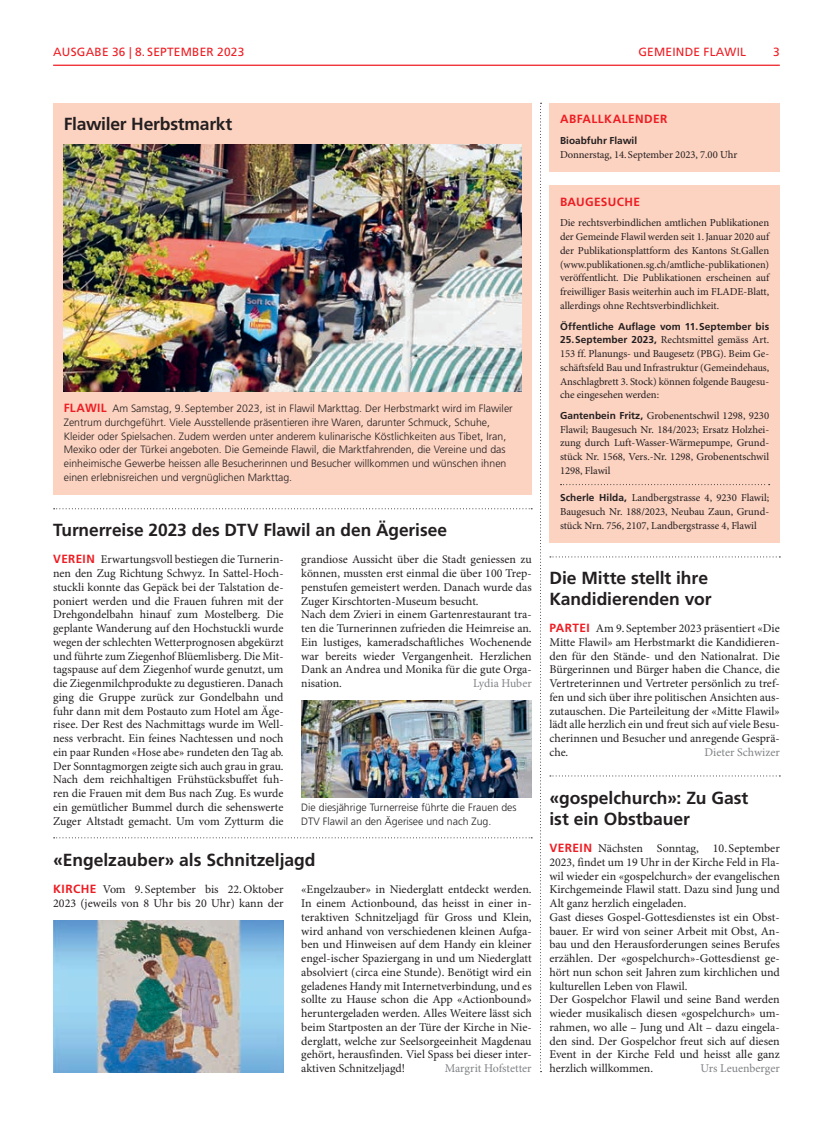
<style>
.page{position:relative;width:833px;height:1134px;background:#fff}
.page>*{position:absolute;margin:0;border:0;box-sizing:border-box;transform-origin:0 0}
.t1{font:700 17.5px/21.2px "Frutiger LT Std";letter-spacing:-.005em;color:#231f20}
.t2{font:11.88px/13.8px "Minion Pro";color:#231f20;text-align:justify}
.t3{font:11.88px "Minion Pro";color:#808285}
.t4{font:11.88px "Frutiger LT Std";letter-spacing:.02em;color:#ee1d23}
.t5{font:700 11.88px "Frutiger LT Std";letter-spacing:.03em;color:#ee1d23}
.t6{font:10.62px/13.8px "Minion Pro";letter-spacing:-.005em;color:#231f20;text-align:justify}
.t7{font:300 10.62px/13.8px "Frutiger LT Std";color:#231f20}
.t8{font:700 10px "Frutiger LT Std";letter-spacing:.005em;color:#231f20}
.s1{font-weight:700;font-size:11.88px;color:#ee1d23}
.s2{font-family:"Frutiger LT Std";font-weight:700;color:#ee1d23}
.s3{font-family:"Frutiger LT Std";font-weight:700;font-size:10px}
</style>
<div class="page">
<hr style="left:53px;top:65px;width:727px;height:1px;background:#ee1d23">
<svg style="left:540px;top:103px;width:1px;height:969px"></svg>
<svg style="left:54px;top:508px;width:478px;height:1px"></svg>
<svg style="left:54px;top:837px;width:478px;height:1px"></svg>
<svg style="left:550px;top:556px;width:230px;height:1px"></svg>
<svg style="left:550px;top:775px;width:230px;height:1px"></svg>
<div style="left:53px;top:103px;width:478px;height:391px;background:#fcd2c0"></div>
<div style="left:549px;top:185px;width:231px;height:358px;background:#fcd2c0"></div>
<svg style="left:560px;top:484px;width:209px;height:1px"></svg>
<div style="left:549px;top:103px;width:231px;height:68px;background:#fcd2c0"></div>
<img style="left:301px;top:701px;width:230px;height:96px">
<img style="left:64px;top:144px;width:457px;height:247px">
<img style="left:53px;top:921px;width:230px;height:151px">
<p class="t4" style="left:53px;top:45px;width:18px">AUSGABE</p>
<p class="t4" style="left:112px;top:45px;width:64px">36 | 8. SEPTEMBER</p>
<p class="t4" style="left:217px;top:45px;width:29px">2023</p>
<p class="t4" style="left:638px;top:45px;width:109px">GEMEINDE FLAWIL</p>
<p class="t4" style="left:773px;top:45px;width:8px">3</p>
<h1 class="t1" style="left:64px;top:113px;width:170px">Flawiler Herbstmarkt</h1>
<p class="t7" style="left:64px;top:402px;width:450px"><span class="s1">FLAWIL</span> Am Samstag, 9.September 2023, ist in Flawil Markttag. Der Herbstmarkt wird im Flawiler Zentrum durchgeführt. Viele Ausstellende präsentieren ihre Waren, darunter Schmuck, Schuhe, Kleider oder Spielsachen. Zudem werden unter anderem kulinarische Köstlichkeiten aus Tibet, Iran, Mexiko oder der Türkei angeboten. Die Gemeinde Flawil, die Marktfahrenden, die Vereine und das einheimische Gewerbe heissen alle Besucherinnen und Besucher willkommen und wünschen ihnen einen erlebnisreichen und vergnüglichen Markttag.</p>
<h1 class="t1" style="left:53px;top:519px;width:395px">Turnerreise 2023 des DTV Flawil an den Ägerisee</h1>
<p class="t2" style="left:53px;top:553px;width:232px"><span class="s2">VEREIN</span> Erwartungsvoll bestiegen die Turnerin&shy;nen den Zug Richtung Schwyz. In Sattel-Hoch&shy;stuckli konnte das Gepäck bei der Talstation de&shy;poniert werden und die Frauen fuhren mit der Drehgondelbahn hinauf zum Mostelberg. Die geplante Wanderung auf den Hochstuckli wurde wegen der schlechten Wetterprognosen abgekürzt und führte zum Ziegenhof Blüemlisberg. Die Mit&shy;tagspause auf dem Ziegenhof wurde genutzt, um die Ziegenmilchprodukte zu degustieren. Danach ging die Gruppe zurück zur Gondelbahn und fuhr dann mit dem Postauto zum Hotel am Äge&shy;risee. Der Rest des Nachmittags wurde im Well&shy;ness verbracht. Ein feines Nachtessen und noch ein paar Runden «Hose abe» rundeten den Tag ab.<br>Der Sonntagmorgen zeigte sich auch grau in grau.<br>Nach dem reichhaltigen Frühstücksbuffet fuh&shy;ren die Frauen mit dem Bus nach Zug. Es wurde ein gemütlicher Bummel durch die sehenswerte Zuger Altstadt gemacht. Um vom Zytturm die</p>
<p class="t2" style="left:301px;top:553px;width:232px;text-align:left">grandiose Aussicht über die Stadt geniessen zu können, mussten erst einmal die über 100 Trep&shy;penstufen gemeistert werden. Danach wurde das Zuger Kirschtorten-Museum besucht.<br>Nach dem Zvieri in einem Gartenrestaurant tra&shy;ten die Turnerinnen zufrieden die Heimreise an.<br>Ein lustiges, kameradschaftliches Wochenende war bereits wieder Vergangenheit. Herzlichen Dank an Andrea und Monika für die gute Orga&shy;nisation.</p>
<p class="t3" style="left:473px;top:676px;width:60px">Lydia Huber</p>
<p class="t7" style="left:301px;top:800px;width:217px">Die diesjährige Turnerreise führte die Frauen des<br>DTV Flawil an den Ägerisee und nach Zug.</p>
<h1 class="t1" style="left:53px;top:849px;width:264px">«Engelzauber» als Schnitzeljagd</h1>
<p class="t2" style="left:53px;top:883px;width:232px"><span class="s2">KIRCHE</span> Vom 9. September bis 22.Oktober<br>2023 (jeweils von 8 Uhr bis 20 Uhr) kann der</p>
<p class="t2" style="left:301px;top:883px;width:232px">«Engelzauber» in Niederglatt entdeckt werden.<br>In einem Actionbound, das heisst in einer in&shy;teraktiven Schnitzeljagd für Gross und Klein, wird anhand von verschiedenen kleinen Aufga&shy;ben und Hinweisen auf dem Handy ein kleiner engel-ischer Spaziergang in und um Niederglatt absolviert (circa eine Stunde). Benötigt wird ein geladenes Handy mit Internetverbindung, und es sollte zu Hause schon die App «Actionbound» heruntergeladen werden. Alles Weitere lässt sich beim Startposten an der Türe der Kirche in Nie&shy;derglatt, welche zur Seelsorgeeinheit Magdenau gehört, herausfinden. Viel Spass bei dieser inter&shy;aktiven Schnitzeljagd!</p>
<p class="t3" style="left:445px;top:1061px;width:88px">Margrit Hofstetter</p>
<p class="t5" style="left:560px;top:112px;width:109px">ABFALLKALENDER</p>
<p class="t8" style="left:560px;top:135px;width:79px">Bioabfuhr Flawil</p>
<p class="t6" style="left:560px;top:148px;width:179px">Donnerstag, 14.September 2023, 7.00 Uhr</p>
<p class="t5" style="left:560px;top:195px;width:81px">BAUGESUCHE</p>
<p class="t6" style="left:560px;top:217px;width:211px">Die rechtsverbindlichen amtlichen Publikationen der Gemeinde Flawil werden seit 1.Januar 2020 auf der Publikationsplattform des Kantons St.Gallen (www.publikationen.sg.ch/amtliche-publikationen) veröffentlicht. Die Publikationen erscheinen auf freiwilliger Basis weiterhin auch im FLADE-Blatt, allerdings ohne Rechtsverbindlichkeit.</p>
<p class="t8" style="left:560px;top:320px;width:211px">Öffentliche Auflage vom 11.September bis</p>
<p class="t6" style="left:560px;top:333px;width:211px"><span class="s3">25.September 2023,</span> Rechtsmittel gemäss Art.<br>153 ff. Planungs- und Baugesetz (PBG). Beim Ge&shy;schäftsfeld Bau und Infrastruktur (Gemeindehaus, Anschlagbrett 3. Stock) können folgende Baugesu&shy;che eingesehen werden:</p>
<p class="t6" style="left:560px;top:409px;width:211px"><span class="s3">Gantenbein Fritz,</span> Grobenentschwil 1298, 9230<br>Flawil; Baugesuch Nr. 184/2023; Ersatz Holzhei&shy;zung durch Luft-Wasser-Wärmepumpe, Grund&shy;stück Nr. 1568, Vers.-Nr. 1298, Grobenentschwil 1298, Flawil</p>
<p class="t6" style="left:560px;top:492px;width:211px"><span class="s3">Scherle Hilda,</span> Landbergstrasse 4, 9230 Flawil; Baugesuch Nr. 188/2023, Neubau Zaun, Grund&shy;stück Nrn. 756, 2107, Landbergstrasse 4, Flawil</p>
<h1 class="t1" style="left:549px;top:567px;width:164px">Die Mitte stellt ihre<br>Kandidierenden vor</h1>
<p class="t2" style="left:549px;top:622px;width:232px"><span class="s2">PARTEI</span> Am 9. September 2023 präsentiert «Die Mitte Flawil» am Herbstmarkt die Kandidieren&shy;den für den Stände- und den Nationalrat. Die Bürgerinnen und Bürger haben die Chance, die Vertreterinnen und Vertreter persönlich zu tref&shy;fen und sich über ihre politischen Ansichten aus&shy;zutauschen. Die Parteileitung der «Mitte Flawil» lädt alle herzlich ein und freut sich auf viele Besu&shy;cherinnen und Besucher und anregende Gesprä&shy;che.</p>
<p class="t3" style="left:704px;top:745px;width:77px">Dieter Schwizer</p>
<h1 class="t1" style="left:549px;top:787px;width:200px">«gospelchurch»: Zu Gast ist ein Obstbauer</h1>
<p class="t2" style="left:549px;top:842px;width:232px;text-align:left"><span class="s2">VEREIN</span> Nächsten Sonntag, 10. September 2023, findet um 19 Uhr in der Kirche Feld in Fla&shy;wil wieder ein «gospelchurch» der evangelischen Kirchgemeinde Flawil statt. Dazu sind Jung und Alt ganz herzlich eingeladen.<br>Gast dieses Gospel-Gottesdienstes ist ein Obst&shy;bauer. Er wird von seiner Arbeit mit Obst, An&shy;bau und den Herausforderungen seines Berufes erzählen. Der «gospelchurch»-Gottesdienst ge&shy;hört nun schon seit Jahren zum kirchlichen und kulturellen Leben von Flawil.<br>Der Gospelchor Flawil und seine Band werden wieder musikalisch diesen «gospelchurch» um&shy;rahmen, wo alle – Jung und Alt – dazu eingela&shy;den sind. Der Gospelchor freut sich auf diesen Event in der Kirche Feld und heisst alle ganz herzlich willkommen.</p>
<p class="t3" style="left:700px;top:1061px;width:81px">Urs Leuenberger</p>
</div>
